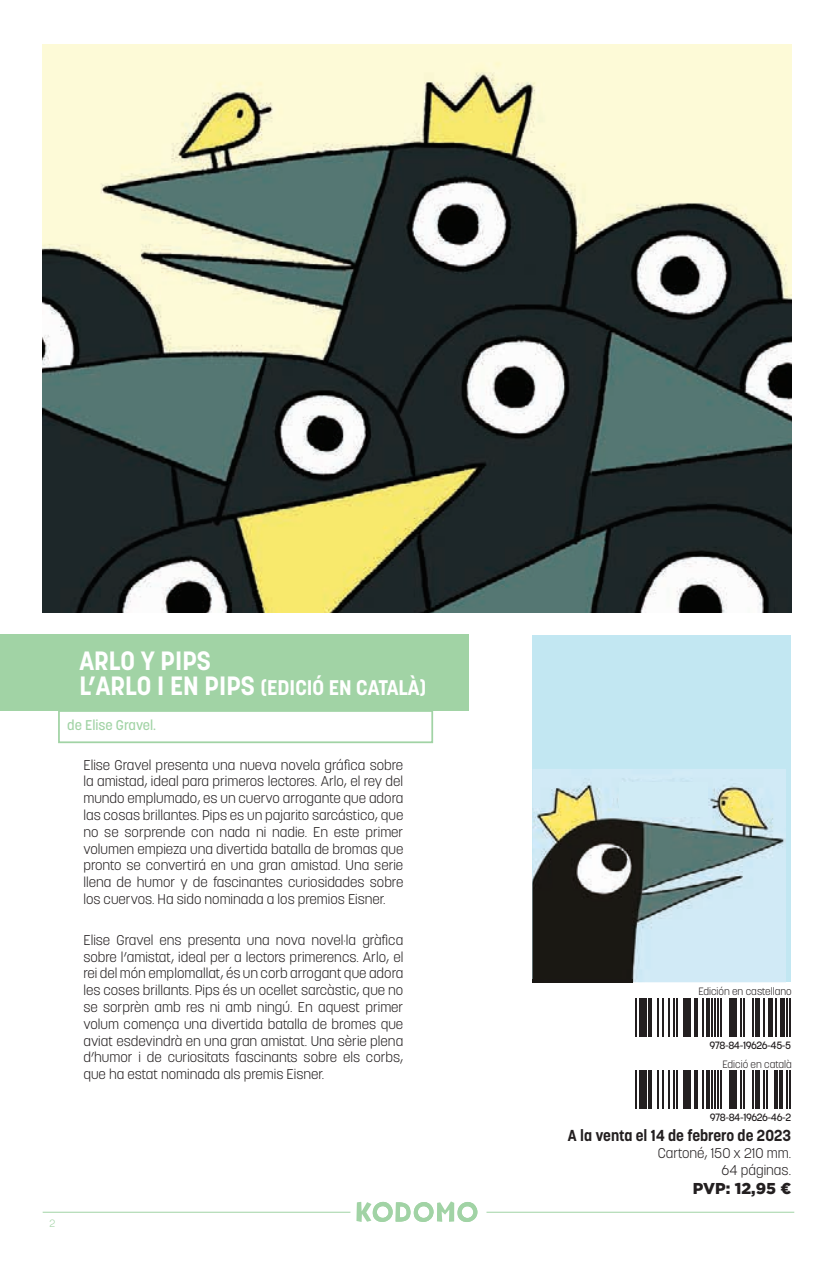
<style>
.page{position:relative;width:834px;height:1275px;background:#fff}
.page>*{position:absolute;margin:0;border:0;box-sizing:border-box;transform-origin:0 0}
.t1{font:700 26.25px "Korolev";color:#fff}
.t2{font:700 21px "Korolev";color:#fff}
.t3{font:700 15.75px "Korolev";color:#231f20}
.t4{font:15.75px "Arial";letter-spacing:.17em;color:#231f20}
.t5{font:900 15.75px "Gotham";letter-spacing:-.005em;color:#231f20}
.t6{font:300 14px/16.8px "Korolev";color:#231f20;text-align:justify}
.t7{font:500 14px "Korolev";color:#a1d3a5}
.t8{font:500 10.5px "Korolev";letter-spacing:-.04em;color:#231f20}
.t9{font:300 10.5px "Korolev";color:#231f20}
.t10{font:300 10.5px "Korolev";color:#a1d3a5}
.s1{font-size:26.25px}
</style>
<div class="page">
<img style="left:43px;top:45px;width:748px;height:568px">
<div style="left:0;top:634px;width:468px;height:77px;background:#a1d3a5"></div>
<div style="left:58px;top:710px;width:375px;height:33px;border:2px solid #a1d3a5"></div>
<hr style="left:635px;top:998px;width:2px;height:39px;background:#231f20">
<hr style="left:638px;top:998px;width:2px;height:39px;background:#231f20">
<div style="left:641px;top:998px;width:5px;height:39px;background:#231f20"></div>
<hr style="left:648px;top:998px;width:3px;height:39px;background:#231f20">
<hr style="left:656px;top:998px;width:2px;height:39px;background:#231f20">
<hr style="left:661px;top:998px;width:2px;height:39px;background:#231f20">
<hr style="left:668px;top:998px;width:1px;height:39px;background:#231f20">
<hr style="left:673px;top:998px;width:1px;height:39px;background:#231f20">
<hr style="left:676px;top:998px;width:2px;height:39px;background:#231f20">
<svg style="left:683px;top:998px;width:3px;height:39px"></svg>
<hr style="left:687px;top:998px;width:4px;height:39px;background:#231f20">
<hr style="left:694px;top:998px;width:3px;height:39px;background:#231f20">
<hr style="left:702px;top:998px;width:2px;height:39px;background:#231f20">
<svg style="left:706px;top:998px;width:3px;height:39px"></svg>
<hr style="left:710px;top:998px;width:2px;height:39px;background:#231f20">
<hr style="left:714px;top:998px;width:1px;height:39px;background:#231f20">
<hr style="left:717px;top:998px;width:2px;height:39px;background:#231f20">
<hr style="left:720px;top:998px;width:2px;height:39px;background:#231f20">
<svg style="left:729px;top:998px;width:3px;height:39px"></svg>
<hr style="left:733px;top:998px;width:4px;height:39px;background:#231f20">
<hr style="left:740px;top:998px;width:1px;height:39px;background:#231f20">
<hr style="left:743px;top:998px;width:2px;height:39px;background:#231f20">
<hr style="left:751px;top:998px;width:2px;height:39px;background:#231f20">
<hr style="left:755px;top:998px;width:4px;height:39px;background:#231f20">
<hr style="left:763px;top:998px;width:1px;height:39px;background:#231f20">
<div style="left:768px;top:998px;width:5px;height:39px;background:#231f20"></div>
<hr style="left:774px;top:998px;width:2px;height:39px;background:#231f20">
<div style="left:779px;top:998px;width:5px;height:39px;background:#231f20"></div>
<hr style="left:786px;top:998px;width:1px;height:39px;background:#231f20">
<hr style="left:789px;top:998px;width:2px;height:39px;background:#231f20">
<hr style="left:43px;top:1212px;width:307px;height:1px;background:#a1d3a5">
<hr style="left:486px;top:1212px;width:308px;height:1px;background:#a1d3a5">
<svg style="left:356px;top:1201px;width:121px;height:21px"></svg>
<hr style="left:635px;top:1069px;width:2px;height:39px;background:#231f20">
<hr style="left:638px;top:1069px;width:2px;height:39px;background:#231f20">
<div style="left:641px;top:1069px;width:5px;height:39px;background:#231f20"></div>
<hr style="left:648px;top:1069px;width:3px;height:39px;background:#231f20">
<hr style="left:656px;top:1069px;width:2px;height:39px;background:#231f20">
<hr style="left:661px;top:1069px;width:2px;height:39px;background:#231f20">
<hr style="left:668px;top:1069px;width:1px;height:39px;background:#231f20">
<hr style="left:673px;top:1069px;width:1px;height:39px;background:#231f20">
<hr style="left:676px;top:1069px;width:2px;height:39px;background:#231f20">
<svg style="left:683px;top:1070px;width:3px;height:38px"></svg>
<hr style="left:687px;top:1069px;width:4px;height:39px;background:#231f20">
<hr style="left:694px;top:1069px;width:3px;height:39px;background:#231f20">
<hr style="left:702px;top:1069px;width:2px;height:39px;background:#231f20">
<svg style="left:706px;top:1070px;width:3px;height:38px"></svg>
<hr style="left:710px;top:1069px;width:2px;height:39px;background:#231f20">
<hr style="left:714px;top:1069px;width:1px;height:39px;background:#231f20">
<hr style="left:717px;top:1069px;width:2px;height:39px;background:#231f20">
<hr style="left:720px;top:1069px;width:2px;height:39px;background:#231f20">
<svg style="left:729px;top:1070px;width:3px;height:38px"></svg>
<hr style="left:733px;top:1069px;width:4px;height:39px;background:#231f20">
<hr style="left:740px;top:1069px;width:1px;height:39px;background:#231f20">
<hr style="left:743px;top:1069px;width:2px;height:39px;background:#231f20">
<hr style="left:751px;top:1069px;width:2px;height:39px;background:#231f20">
<hr style="left:755px;top:1069px;width:4px;height:39px;background:#231f20">
<hr style="left:763px;top:1069px;width:1px;height:39px;background:#231f20">
<hr style="left:766px;top:1069px;width:2px;height:39px;background:#231f20">
<hr style="left:774px;top:1069px;width:4px;height:39px;background:#231f20">
<hr style="left:779px;top:1069px;width:3px;height:39px;background:#231f20">
<hr style="left:786px;top:1069px;width:1px;height:39px;background:#231f20">
<hr style="left:789px;top:1069px;width:2px;height:39px;background:#231f20">
<div style="left:532px;top:635px;width:259px;height:347px;background:#c2e7f2"></div>
<img style="left:532px;top:769px;width:253px;height:213px">
<img style="left:532px;top:979px;width:100px;height:3px">
<div style="left:619px;top:782px;width:88px;height:35px;background:#d0ebf5"></div>
<h1 class="t1" style="left:79px;top:644px;width:133px">ARLO Y PIPS</h1>
<h2 class="t2" style="left:79px;top:674px;width:348px"><span class="s1">L’ARLO I EN PIPS</span> (EDICIÓ EN CATALÀ)</h2>
<p class="t7" style="left:67px;top:716px;width:90px">de Elise Gravel.</p>
<p class="t6" style="left:83px;top:756px;width:321px">Elise Gravel presenta una nueva novela gráfica sobre la amistad, ideal para primeros lectores. Arlo, el rey del mundo emplumado, es un cuervo arrogante que adora las cosas brillantes. Pips es un pajarito sarcástico, que no se sorprende con nada ni nadie. En este primer volumen empieza una divertida batalla de bromas que pronto se convertirá en una gran amistad. Una serie llena de humor y de fascinantes curiosidades sobre los cuervos. Ha sido nominada a los premios Eisner.</p>
<p class="t6" style="left:83px;top:931px;width:321px">Elise Gravel ens presenta una nova novel·la gràfica sobre l’amistat, ideal per a lectors primerencs. Arlo, el rei del món emplomallat, és un corb arrogant que adora les coses brillants. Pips és un ocellet sarcàstic, que no se sorprèn amb res ni amb ningú. En aquest primer volum comença una divertida batalla de bromes que aviat esdevindrà en una gran amistat. Una sèrie plena d’humor i de curiositats fascinants sobre els corbs, que ha estat nominada als premis Eisner.</p>
<p class="t10" style="left:50px;top:1217px;width:7px">2</p>
<p class="t9" style="left:698px;top:985px;width:95px">Edición en castellano</p>
<p class="t8" style="left:709px;top:1038px;width:83px">978-84-19626-45-5</p>
<p class="t9" style="left:722px;top:1057px;width:71px">Edició en català</p>
<p class="t8" style="left:709px;top:1110px;width:83px">978-84-19626-46-2</p>
<p class="t3" style="left:568px;top:1125px;width:224px">A la venta el 14 de febrero de 2023</p>
<p class="t6" style="left:657px;top:1145px;width:135px;text-align:right">Cartoné, 150 x 210 mm.<br>64 páginas.</p>
<p class="t5" style="left:692px;top:1177px;width:100px">PVP: 12,95 €</p>
<p class="t4" style="left:620px;top:1178px;width:166px">9 788419 626462</p>
</div>
